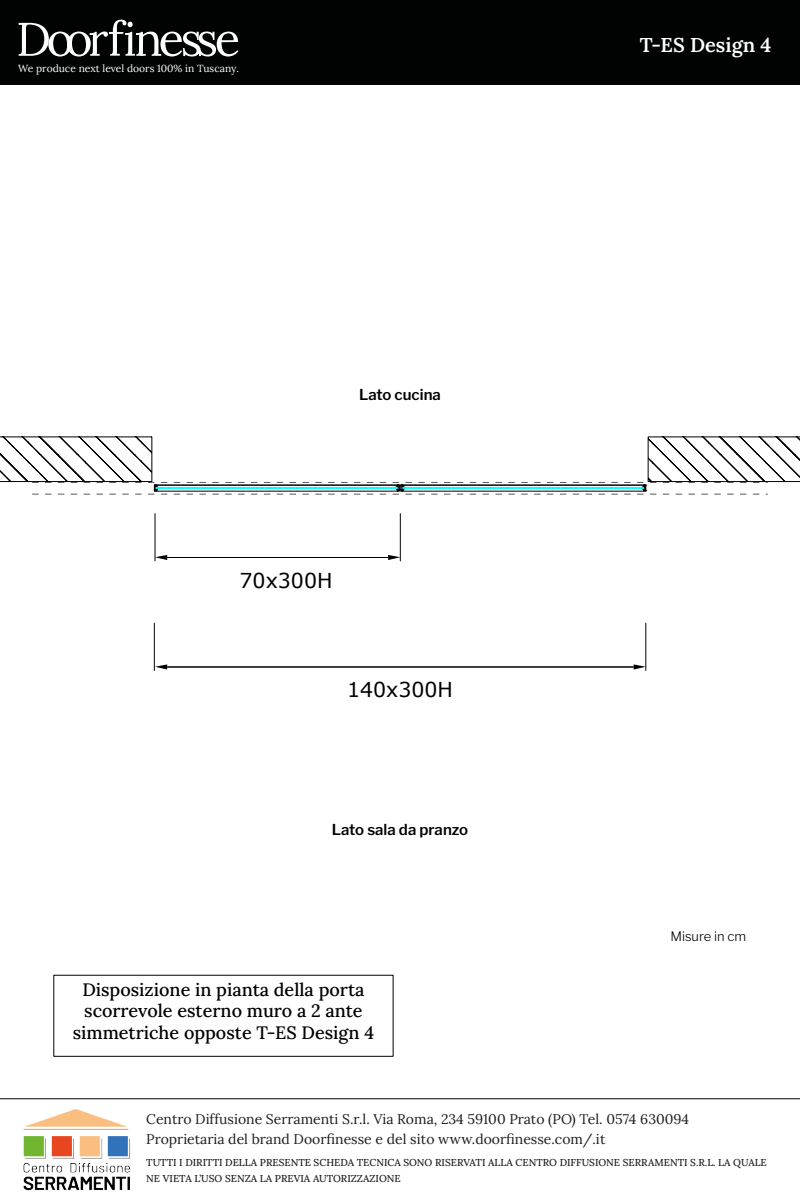
<style>
.page{position:relative;width:800px;height:1200px;background:#fff}
.page>*{position:absolute;margin:0;border:0;box-sizing:border-box;transform-origin:0 0}
.t1{font:20.6px "Verdana";color:#000}
.t2{font:600 20px "Lora";color:#fff}
.t3{font:500 18px/21.6px "Lora";color:#000;text-align:center}
.t4{font:600 15px "Libre Franklin";color:#000}
.t5{font:14px/20px "Lora";color:#1d1e1c}
.t6{font:300 13px "Libre Franklin";color:#000}
.t7{font:10.3px "Lora";color:#fff}
.t8{font:500 10px/16px "Lora";color:#1d1e1c}
</style>
<div class="page">
<div style="left:53px;top:975px;width:340px;height:82px;border:1px solid #000"></div>
<hr style="left:400px;top:514px;width:1px;height:47px;background:#000">
<hr style="left:155px;top:514px;width:1px;height:47px;background:#000">
<svg style="left:388px;top:555px;width:12px;height:5px"></svg>
<svg style="left:155px;top:555px;width:12px;height:5px"></svg>
<hr style="left:167px;top:557px;width:223px;height:1px;background:#000">
<hr style="left:645px;top:623px;width:1px;height:47px;background:#000">
<hr style="left:154px;top:623px;width:1px;height:47px;background:#000">
<svg style="left:634px;top:664px;width:12px;height:6px"></svg>
<svg style="left:155px;top:664px;width:12px;height:6px"></svg>
<svg style="left:0;top:436px;width:800px;height:59px"></svg>
<hr style="left:167px;top:667px;width:467px;height:1px;background:#000">
<div style="left:0;top:0;width:800px;height:84px;background:#010202"></div>
<svg style="left:0;top:1098px;width:800px;height:2px;background:#7f7f7f"></svg>
<img style="left:23px;top:1109px;width:107px;height:82px">
<svg style="left:19px;top:20px;width:219px;height:37px"></svg>
<p class="t7" style="left:18px;top:64px;width:222px">We produce next level doors 100% in Tuscany.</p>
<h3 class="t4" style="left:359px;top:387px;width:83px">Lato cucina</h3>
<h1 class="t1" style="left:240px;top:568px;width:94px">70x300H</h1>
<h1 class="t1" style="left:347px;top:678px;width:108px">140x300H</h1>
<h3 class="t4" style="left:332px;top:823px;width:138px">Lato sala da pranzo</h3>
<h3 class="t3" style="left:73px;top:981px;width:303px">Disposizione in pianta della porta scorrevole esterno muro a 2 ante simmetriche opposte T-ES Design 4</h3>
<h2 class="t2" style="left:640px;top:33px;width:133px">T-ES Design 4</h2>
<h3 class="t6" style="left:670px;top:930px;width:77px">Misure in cm</h3>
<h3 class="t5" style="left:146px;top:1111px;width:544px">Centro Diffusione Serramenti S.r.l. Via Roma, 234 59100 Prato (PO) Tel. 0574 630094<br>Proprietaria del brand Doorfinesse e del sito www.doorfinesse.com/.it</h3>
<p class="t8" style="left:146px;top:1156px;width:622px">TUTTI I DIRITTI DELLA PRESENTE SCHEDA TECNICA SONO RISERVATI ALLA CENTRO DIFFUSIONE SERRAMENTI S.R.L. LA QUALE<br>NE VIETA L’USO SENZA LA PREVIA AUTORIZZAZIONE</p>
</div>
